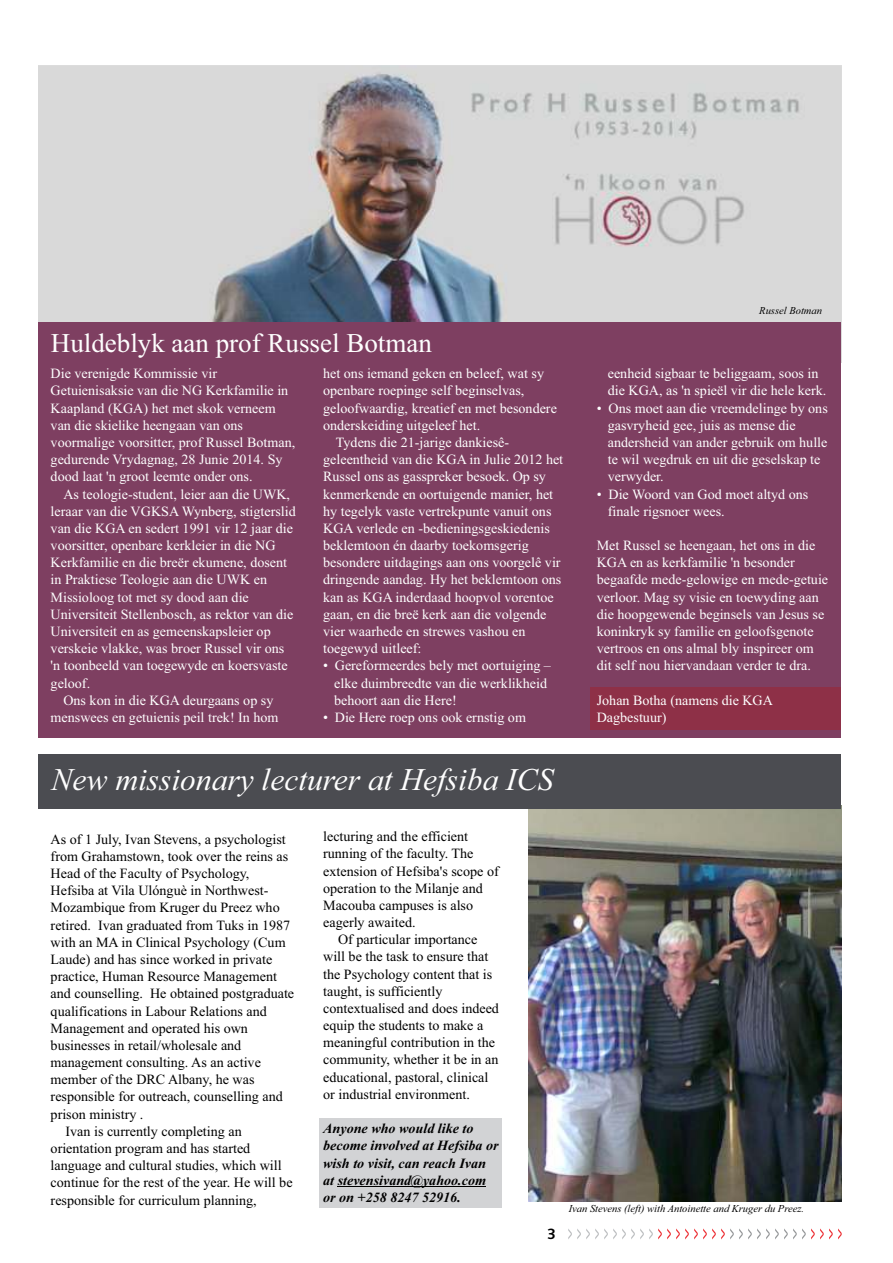
<style>
.page{position:relative;width:893px;height:1263px;background:#fff}
.page>*{position:absolute;margin:0;border:0;box-sizing:border-box;transform-origin:0 0}
.t1{font:italic 31.5px "Times New Roman";color:#fefefe}
.t2{font:27px "Times New Roman";color:#fefefe}
.t3{font:15px "Humanist 531 BT Bold A";color:#000}
.t4{font:14.1px/17.2px "Times New Roman";color:#fefefe}
.t5{font:14.1px "Times New Roman";color:#000}
.t6{font:italic 700 14.1px/17.2px "Times New Roman";color:#000}
.t7{font:italic 10.5px "Times New Roman";color:#000}
</style>
<div class="page">
<div style="left:319px;top:1119px;width:182px;height:89px;background:#d2d3d5"></div>
<img style="left:528px;top:809px;width:313px;height:393px">
<img style="left:38px;top:66px;width:803px;height:256px">
<div style="left:38px;top:754px;width:803px;height:55px;background:#4b4c51"></div>
<svg style="left:568px;top:1228px;width:274px;height:11px"></svg>
<div style="left:38px;top:322px;width:803px;height:416px;background:#7e3f61"></div>
<hr style="left:338px;top:1186px;width:148px;height:1px;background:#000">
<div style="left:590px;top:687px;width:251px;height:43px;background:#8e3047"></div>
<h2 class="t2" style="left:51px;top:334px;width:382px">Huldeblyk aan prof Russel Botman</h2>
<p class="t4" style="left:51px;top:366px;width:246px">Die verenigde Kommissie vir Getuienisaksie van die NG Kerkfamilie in Kaapland (KGA) het met skok verneem van die skielike heengaan van ons voormalige voorsitter, prof Russel Botman, gedurende Vrydagnag, 28 Junie 2014. Sy dood laat 'n groot leemte onder ons.</p>
<p class="t4" style="left:63px;top:487px;width:228px">As teologie-student, leier aan die UWK,</p>
<p class="t4" style="left:51px;top:504px;width:247px">leraar van die VGKSA Wynberg, stigterslid</p>
<p class="t4" style="left:51px;top:521px;width:244px">van die KGA en sedert 1991 vir 12 jaar die</p>
<p class="t4" style="left:51px;top:538px;width:226px">voorsitter, openbare kerkleier in die NG</p>
<p class="t4" style="left:51px;top:555px;width:238px">Kerkfamilie en die breër ekumene, dosent</p>
<p class="t4" style="left:51px;top:572px;width:218px">in Praktiese Teologie aan die UWK en</p>
<p class="t4" style="left:51px;top:590px;width:200px">Missioloog tot met sy dood aan die</p>
<p class="t4" style="left:51px;top:607px;width:244px">Universiteit Stellenbosch, as rektor van die</p>
<p class="t4" style="left:51px;top:624px;width:222px">Universiteit en as gemeenskapsleier op</p>
<p class="t4" style="left:51px;top:641px;width:235px">verskeie vlakke, was broer Russel vir ons</p>
<p class="t4" style="left:51px;top:658px;width:239px">'n toonbeeld van toegewyde en koersvaste</p>
<p class="t4" style="left:51px;top:675px;width:41px">geloof.</p>
<p class="t4" style="left:63px;top:693px;width:212px">Ons kon in die KGA deurgaans op sy</p>
<p class="t4" style="left:51px;top:710px;width:229px">menswees en getuienis peil trek! In hom</p>
<p class="t4" style="left:323px;top:366px;width:222px">het ons iemand geken en beleef, wat sy</p>
<p class="t4" style="left:323px;top:383px;width:203px">openbare roepinge self beginselvas,</p>
<p class="t4" style="left:323px;top:401px;width:235px">geloofwaardig, kreatief en met besondere</p>
<p class="t4" style="left:323px;top:418px;width:159px">onderskeiding uitgeleef het.</p>
<p class="t4" style="left:336px;top:435px;width:175px">Tydens die 21-jarige dankiesê-</p>
<p class="t4" style="left:323px;top:452px;width:242px">geleentheid van die KGA in Julie 2012 het</p>
<p class="t4" style="left:323px;top:469px;width:224px">Russel ons as gasspreker besoek. Op sy</p>
<p class="t4" style="left:323px;top:487px;width:232px">kenmerkende en oortuigende manier, het</p>
<p class="t4" style="left:323px;top:504px;width:230px">hy tegelyk vaste vertrekpunte vanuit ons</p>
<p class="t4" style="left:323px;top:521px;width:228px">KGA verlede en -bedieningsgeskiedenis</p>
<p class="t4" style="left:323px;top:538px;width:207px">beklemtoon én daarby toekomsgerig</p>
<p class="t4" style="left:323px;top:555px;width:239px">besondere uitdagings aan ons voorgelê vir</p>
<p class="t4" style="left:323px;top:572px;width:240px">dringende aandag. Hy het beklemtoon ons</p>
<p class="t4" style="left:323px;top:590px;width:232px">kan as KGA inderdaad hoopvol vorentoe</p>
<p class="t4" style="left:323px;top:607px;width:225px">gaan, en die breë kerk aan die volgende</p>
<p class="t4" style="left:323px;top:624px;width:204px">vier waarhede en strewes vashou en</p>
<p class="t4" style="left:323px;top:641px;width:100px">toegewyd uitleef:</p>
<p class="t4" style="left:334px;top:658px;width:218px;text-indent:-11px">• Gereformeerdes bely met oortuiging – elke duimbreedte van die werklikheid behoort aan die Here!</p>
<p class="t4" style="left:323px;top:710px;width:204px">• Die Here roep ons ook ernstig om</p>
<h1 class="t1" style="left:52px;top:768px;width:503px">New missionary lecturer at Hefsiba ICS</h1>
<p class="t7" style="left:759px;top:307px;width:64px">Russel Botman</p>
<p class="t4" style="left:608px;top:366px;width:220px">eenheid sigbaar te beliggaam, soos in die KGA, as 'n spieël vir die hele kerk.</p>
<p class="t4" style="left:608px;top:401px;width:222px;text-indent:-11px">• Ons moet aan die vreemdelinge by ons gasvryheid gee, juis as mense die andersheid van ander gebruik om hulle te wil wegdruk en uit die geselskap te verwyder.</p>
<p class="t4" style="left:608px;top:486px;width:202px;text-indent:-11px">• Die Woord van God moet altyd ons finale rigsnoer wees.</p>
<p class="t4" style="left:597px;top:538px;width:233px">Met Russel se heengaan, het ons in die KGA en as kerkfamilie 'n besonder begaafde mede-gelowige en mede-getuie verloor. Mag sy visie en toewyding aan die hoopgewende beginsels van Jesus se koninkryk sy familie en geloofsgenote vertroos en ons almal bly inspireer om dit self nou hiervandaan verder te dra.</p>
<p class="t4" style="left:597px;top:693px;width:178px">Johan Botha (namens die KGA<br>Dagbestuur)</p>
<p class="t5" style="left:51px;top:834px;width:237px">As of 1 July, Ivan Stevens, a psychologist</p>
<p class="t5" style="left:51px;top:851px;width:239px">from Grahamstown, took over the reins as</p>
<p class="t5" style="left:51px;top:868px;width:200px">Head of the Faculty of Psychology,</p>
<p class="t5" style="left:51px;top:885px;width:219px">Hefsiba at Vila Ulónguè in Northwest-</p>
<p class="t5" style="left:51px;top:903px;width:231px">Mozambique from Kruger du Preez who</p>
<p class="t5" style="left:51px;top:920px;width:241px">retired. Ivan graduated from Tuks in 1987</p>
<p class="t5" style="left:51px;top:937px;width:237px">with an MA in Clinical Psychology (Cum</p>
<p class="t5" style="left:51px;top:954px;width:223px">Laude) and has since worked in private</p>
<p class="t5" style="left:51px;top:971px;width:228px">practice, Human Resource Management</p>
<p class="t5" style="left:51px;top:988px;width:245px">and counselling. He obtained postgraduate</p>
<p class="t5" style="left:51px;top:1006px;width:218px">qualifications in Labour Relations and</p>
<p class="t5" style="left:51px;top:1023px;width:199px">Management and operated his own</p>
<p class="t5" style="left:51px;top:1040px;width:192px">businesses in retail/wholesale and</p>
<p class="t5" style="left:51px;top:1057px;width:212px">management consulting. As an active</p>
<p class="t5" style="left:51px;top:1074px;width:205px">member of the DRC Albany, he was</p>
<p class="t5" style="left:51px;top:1092px;width:234px">responsible for outreach, counselling and</p>
<p class="t5" style="left:51px;top:1109px;width:94px">prison ministry .</p>
<p class="t5" style="left:66px;top:1126px;width:178px">Ivan is currently completing an</p>
<p class="t5" style="left:51px;top:1143px;width:201px">orientation program and has started</p>
<p class="t5" style="left:51px;top:1160px;width:233px">language and cultural studies, which will</p>
<p class="t5" style="left:51px;top:1177px;width:243px">continue for the rest of the year. He will be</p>
<p class="t5" style="left:51px;top:1195px;width:207px">responsible for curriculum planning,</p>
<p class="t5" style="left:323px;top:831px;width:146px">lecturing and the efficient</p>
<p class="t5" style="left:323px;top:848px;width:152px">running of the faculty. The</p>
<p class="t5" style="left:323px;top:866px;width:177px">extension of Hefsiba's scope of</p>
<p class="t5" style="left:323px;top:883px;width:161px">operation to the Milanje and</p>
<p class="t5" style="left:323px;top:900px;width:151px">Macouba campuses is also</p>
<p class="t5" style="left:323px;top:917px;width:94px">eagerly awaited.</p>
<p class="t5" style="left:338px;top:934px;width:141px">Of particular importance</p>
<p class="t5" style="left:323px;top:952px;width:167px">will be the task to ensure that</p>
<p class="t5" style="left:323px;top:969px;width:171px">the Psychology content that is</p>
<p class="t5" style="left:323px;top:986px;width:121px">taught, is sufficiently</p>
<p class="t5" style="left:323px;top:1003px;width:177px">contextualised and does indeed</p>
<p class="t5" style="left:323px;top:1020px;width:162px">equip the students to make a</p>
<p class="t5" style="left:323px;top:1037px;width:173px">meaningful contribution in the</p>
<p class="t5" style="left:323px;top:1055px;width:177px">community, whether it be in an</p>
<p class="t5" style="left:323px;top:1072px;width:167px">educational, pastoral, clinical</p>
<p class="t5" style="left:323px;top:1089px;width:148px">or industrial environment.</p>
<p class="t6" style="left:323px;top:1121px;width:177px">Anyone who would like to become involved at Hefsiba or wish to visit, can reach Ivan at stevensivand@yahoo.com or on +258 8247 52916.</p>
<p class="t3" style="left:547px;top:1228px;width:10px">3</p>
<p class="t7" style="left:569px;top:1205px;width:237px">Ivan Stevens (left) with Antoinette and Kruger du Preez.</p>
</div>
